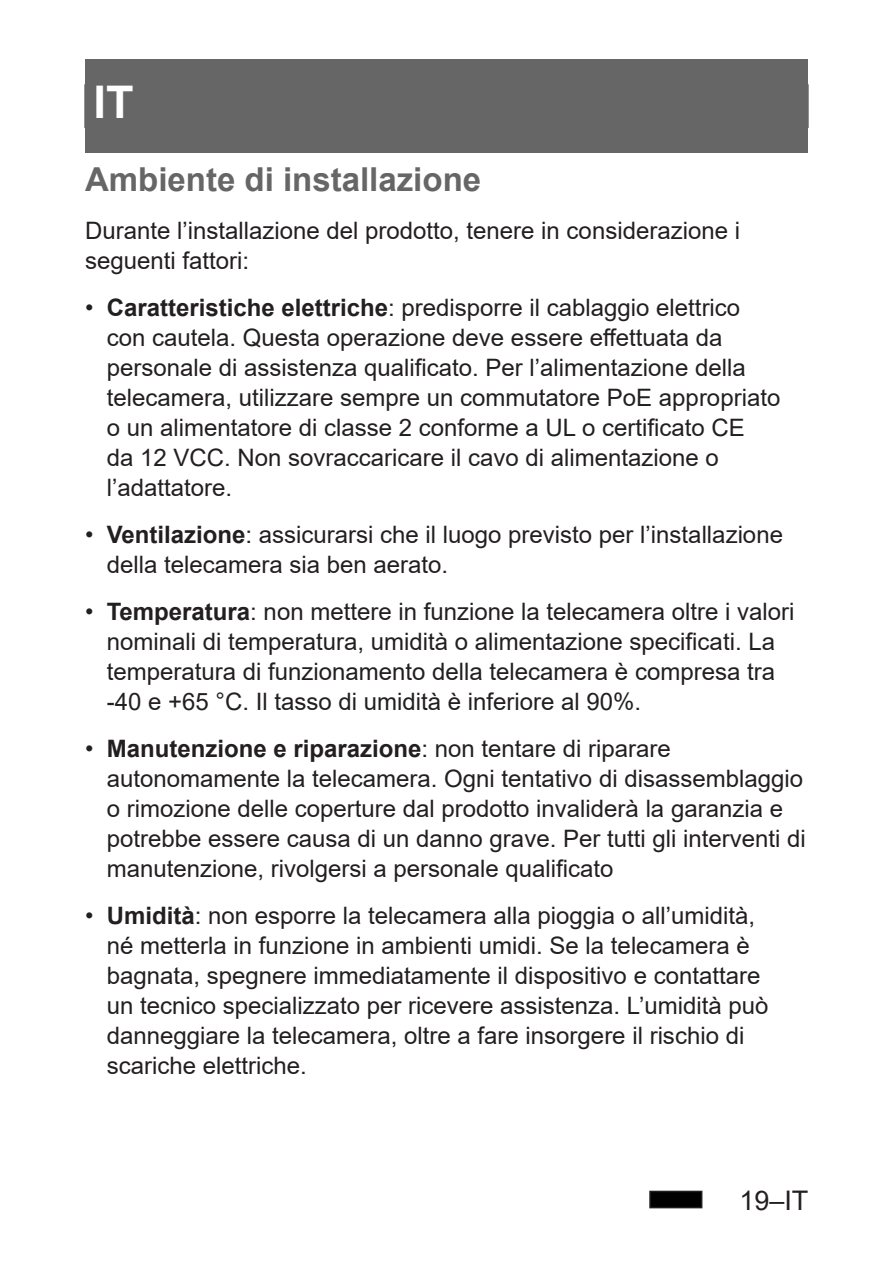
<style>
.page{position:relative;width:893px;height:1263px;background:#fff}
.page>*{position:absolute;margin:0;border:0;box-sizing:border-box;transform-origin:0 0}
.t1{font:700 45px "Arial";color:#fff}
.t2{font:700 33px "Arial";color:#666}
.t3{font:27px "Arial";color:#231f20}
.t4{font:24px/30px "Arial";color:#231f20}
.s1{font-weight:700}
</style>
<div class="page">
<div style="left:650px;top:1191px;width:52px;height:16px;background:#000"></div>
<div style="left:649px;top:1191px;width:53px;height:17px;border:2px solid #231f20"></div>
<div style="left:85px;top:60px;width:723px;height:93px;background:#666"></div>
<h1 class="t1" style="left:94px;top:70px;width:42px">IT</h1>
<h2 class="t2" style="left:85px;top:156px;width:398px">Ambiente di installazione</h2>
<p class="t4" style="left:85px;top:215px;width:656px">Durante l’installazione del prodotto, tenere in considerazione i seguenti fattori:</p>
<p class="t4" style="left:107px;top:292px;width:675px;text-indent:-22px">• <span class="s1">Caratteristiche elettriche</span>: predisporre il cablaggio elettrico con cautela. Questa operazione deve essere effettuata da personale di assistenza qualificato. Per l’alimentazione della telecamera, utilizzare sempre un commutatore PoE appropriato o un alimentatore di classe 2 conforme a UL o certificato CE<br>da 12 VCC. Non sovraccaricare il cavo di alimentazione o l’adattatore.</p>
<p class="t4" style="left:107px;top:519px;width:678px;text-indent:-22px">• <span class="s1">Ventilazione</span>: assicurarsi che il luogo previsto per l’installazione della telecamera sia ben aerato.</p>
<p class="t4" style="left:107px;top:596px;width:689px;text-indent:-22px">• <span class="s1">Temperatura</span>: non mettere in funzione la telecamera oltre i valori nominali di temperatura, umidità o alimentazione specificati. La temperatura di funzionamento della telecamera è compresa tra -40 e +65 °C. Il tasso di umidità è inferiore al 90%.</p>
<p class="t4" style="left:107px;top:733px;width:701px;text-indent:-22px">• <span class="s1">Manutenzione e riparazione</span>: non tentare di riparare autonomamente la telecamera. Ogni tentativo di disassemblaggio o rimozione delle coperture dal prodotto invaliderà la garanzia e potrebbe essere causa di un danno grave. Per tutti gli interventi di manutenzione, rivolgersi a personale qualificato</p>
<p class="t4" style="left:107px;top:900px;width:663px;text-indent:-22px">• <span class="s1">Umidità</span>: non esporre la telecamera alla pioggia o all’umidità, né metterla in funzione in ambienti umidi. Se la telecamera è bagnata, spegnere immediatamente il dispositivo e contattare un tecnico specializzato per ricevere assistenza. L’umidità può danneggiare la telecamera, oltre a fare insorgere il rischio di scariche elettriche.</p>
<p class="t3" style="left:739px;top:1181px;width:71px">19–IT</p>
</div>
